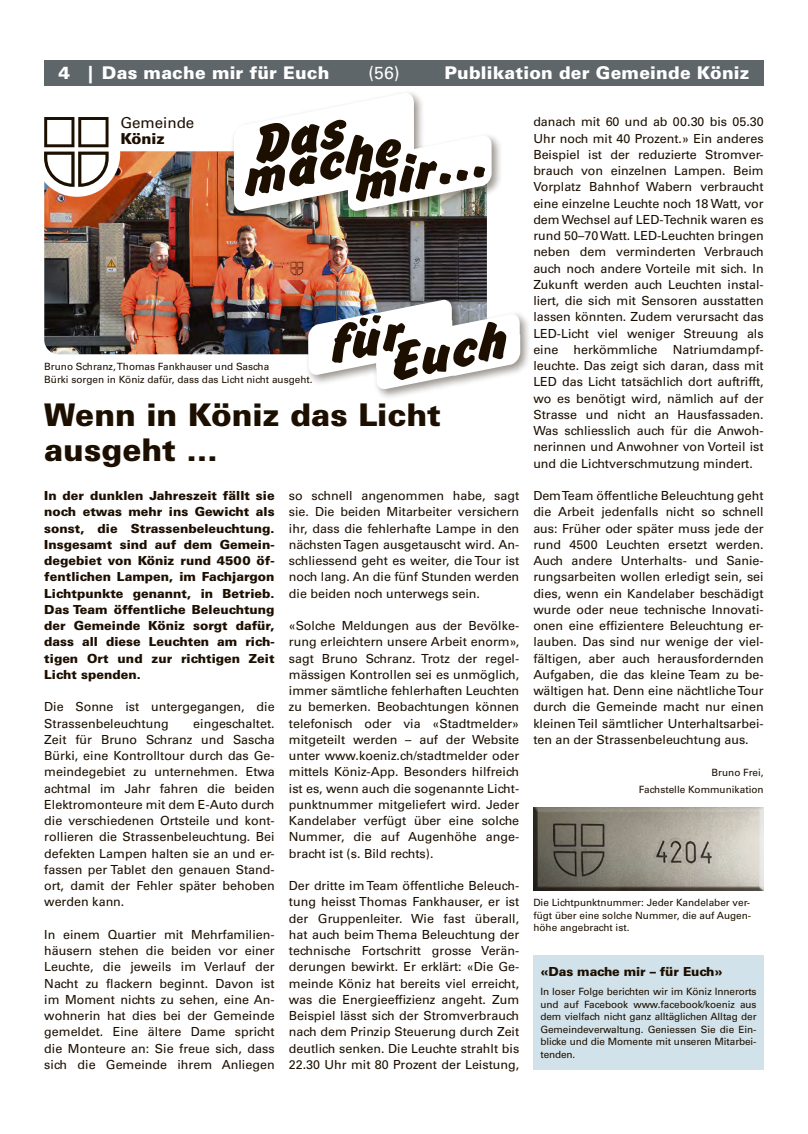
<style>
.page{position:relative;width:808px;height:1134px;background:#fff}
.page>*{position:absolute;margin:0;border:0;box-sizing:border-box;transform-origin:0 0}
.t1{font:900 31.25px/35px "Univers LT Std";letter-spacing:-.005em;color:#1c0f00}
.t2{font:900 17.5px "Univers LT Std";letter-spacing:.01em;color:#fff}
.t3{font:17.5px "Univers LT Std";color:#fff}
.t4{font:15.12px "Univers LT Std";color:#1c0f00}
.t5{font:900 15.12px "Univers LT Std";color:#1c0f00}
.t6{font:12.5px/16.2px "Univers LT Std";color:#1c0f00;text-align:justify}
.t7{font:900 12.5px/16.2px "Univers LT Std";color:#1c0f00;text-align:justify}
.t8{font:10px/12.5px "Univers LT Std";color:#1c0f00}
</style>
<div class="page">
<div style="left:44px;top:60px;width:720px;height:26px;background:#5f666a"></div>
<img style="left:44px;top:151px;width:443px;height:203px">
<div style="left:34px;top:111px;width:86px;height:86px;background:#fff;border-radius:50%"></div>
<svg style="left:44px;top:117px;width:65px;height:70px"></svg>
<div style="left:230px;top:89px;width:273px;height:133px;background:#1c0f00;opacity:.45"></div>
<svg style="left:234px;top:92px;width:258px;height:120px"></svg>
<div style="left:305px;top:296px;width:227px;height:105px;background:#1c0f00;opacity:.45"></div>
<svg style="left:308px;top:299px;width:212px;height:90px"></svg>
<div style="left:533px;top:955px;width:231px;height:114px;background:#d2e2ea"></div>
<img style="left:533px;top:807px;width:231px;height:83px">
<h2 class="t2" style="left:58px;top:62px;width:272px">4 | Das mache mir für Euch</h2>
<h2 class="t3" style="left:369px;top:62px;width:32px">(56)</h2>
<h2 class="t2" style="left:444px;top:62px;width:307px">Publikation der Gemeinde Köniz</h2>
<p class="t4" style="left:120px;top:113px;width:76px">Gemeinde</p>
<p class="t5" style="left:120px;top:129px;width:46px">Köniz</p>
<p class="t8" style="left:44px;top:360px;width:270px">Bruno Schranz, Thomas Fankhauser und Sascha<br>Bürki sorgen in Köniz dafür, dass das Licht nicht ausgeht.</p>
<h1 class="t1" style="left:44px;top:397px;width:398px">Wenn in Köniz das Licht ausgeht …</h1>
<p class="t7" style="left:44px;top:487px;width:232px">In der dunklen Jahreszeit fällt sie noch etwas mehr ins Gewicht als sonst, die Strassenbeleuchtung.<br>Insgesamt sind auf dem Gemein&shy;degebiet von Köniz rund 4500 öf&shy;fentlichen Lampen, im Fachjargon Lichtpunkte genannt, in Betrieb.<br>Das Team öffentliche Beleuchtung der Gemeinde Köniz sorgt dafür, dass all diese Leuchten am rich&shy;tigen Ort und zur richtigen Zeit Licht spenden.</p>
<p class="t6" style="left:44px;top:699px;width:232px">Die Sonne ist untergegangen, die<br>Strassenbeleuchtung</p>
<p class="t6" style="left:44px;top:715px;width:232px;text-indent:149px">eingeschaltet.<br>Zeit für Bruno Schranz und Sascha Bürki, eine Kontrolltour durch das Ge&shy;meindegebiet zu unternehmen. Etwa achtmal im Jahr fahren die beiden Elektromonteure mit dem E-Auto durch die verschiedenen Ortsteile und kont&shy;rollieren die Strassenbeleuchtung. Bei defekten Lampen halten sie an und er&shy;fassen per Tablet den genauen Stand&shy;ort, damit der Fehler später behoben werden kann.</p>
<p class="t6" style="left:44px;top:926px;width:232px">In einem Quartier mit Mehrfamilien&shy;häusern stehen die beiden vor einer Leuchte, die jeweils im Verlauf der Nacht zu flackern beginnt. Davon ist im Moment nichts zu sehen, eine An&shy;wohnerin hat dies bei der Gemeinde gemeldet. Eine ältere Dame spricht die Monteure an: Sie freue sich, dass sich die Gemeinde ihrem Anliegen</p>
<p class="t6" style="left:289px;top:488px;width:232px">so schnell angenommen habe, sagt sie. Die beiden Mitarbeiter versichern ihr, dass die fehlerhafte Lampe in den nächsten Tagen ausgetauscht wird. An&shy;schliessend geht es weiter, die Tour ist noch lang. An die fünf Stunden werden die beiden noch unterwegs sein.</p>
<p class="t6" style="left:289px;top:618px;width:232px">«Solche Meldungen aus der Bevölke&shy;rung erleichtern unsere Arbeit enorm», sagt Bruno Schranz. Trotz der regel&shy;mässigen Kontrollen sei es unmöglich, immer sämtliche fehlerhaften Leuchten zu bemerken. Beobachtungen können telefonisch oder via «Stadtmelder» mitgeteilt werden – auf der Website unter www.koeniz.ch/stadtmelder oder mittels Köniz-App. Besonders hilfreich ist es, wenn auch die sogenannte Licht&shy;punktnummer mitgeliefert wird. Jeder Kandelaber verfügt über eine solche Nummer, die auf Augenhöhe ange&shy;bracht ist (s. Bild rechts).</p>
<p class="t6" style="left:289px;top:878px;width:232px">Der dritte im Team öffentliche Beleuch&shy;tung heisst Thomas Fankhauser, er ist der Gruppenleiter. Wie fast überall, hat auch beim Thema Beleuchtung der technische Fortschritt grosse Verän&shy;derungen bewirkt. Er erklärt: «Die Ge&shy;meinde Köniz hat bereits viel erreicht, was die Energieeffizienz angeht. Zum Beispiel lässt sich der Stromverbrauch nach dem Prinzip Steuerung durch Zeit deutlich senken. Die Leuchte strahlt bis 22.30 Uhr mit 80 Prozent der Leistung,</p>
<p class="t6" style="left:533px;top:114px;width:232px">danach mit 60 und ab 00.30 bis 05.30<br>Uhr noch mit 40 Prozent.» Ein anderes Beispiel ist der reduzierte Stromver&shy;brauch von einzelnen Lampen. Beim Vorplatz Bahnhof Wabern verbraucht eine einzelne Leuchte noch 18 Watt, vor dem Wechsel auf LED-Technik waren es rund 50–70 Watt. LED-Leuchten bringen neben dem verminderten Verbrauch auch noch andere Vorteile mit sich. In Zukunft werden auch Leuchten instal&shy;liert, die sich mit Sensoren ausstatten lassen könnten. Zudem verursacht das LED-Licht viel weniger Streuung als eine herkömmliche Natriumdampf&shy;leuchte. Das zeigt sich daran, dass mit LED das Licht tatsächlich dort auftrifft, wo es benötigt wird, nämlich auf der Strasse und nicht an Hausfassaden.<br>Was schliesslich auch für die Anwoh&shy;nerinnen und Anwohner von Vorteil ist und die Lichtverschmutzung mindert.</p>
<p class="t6" style="left:533px;top:488px;width:232px">Dem Team öffentliche Beleuchtung geht die Arbeit jedenfalls nicht so schnell aus: Früher oder später muss jede der rund 4500 Leuchten ersetzt werden.<br>Auch andere Unterhalts- und Sanie&shy;rungsarbeiten wollen erledigt sein, sei dies, wenn ein Kandelaber beschädigt wurde oder neue technische Innovati&shy;onen eine effizientere Beleuchtung er&shy;lauben. Das sind nur wenige der viel&shy;fältigen, aber auch herausfordernden Aufgaben, die das kleine Team zu be&shy;wältigen hat. Denn eine nächtliche Tour durch die Gemeinde macht nur einen kleinen Teil sämtlicher Unterhaltsarbei&shy;ten an der Strassenbeleuchtung aus.</p>
<p class="t8" style="left:639px;top:765px;width:126px;line-height:16.2px;text-align:right">Bruno Frei,<br>Fachstelle Kommunikation</p>
<p class="t8" style="left:533px;top:897px;width:219px">Die Lichtpunktnummer: Jeder Kandelaber ver&shy;fügt über eine solche Nummer, die auf Augen&shy;höhe angebracht ist.</p>
<p class="t7" style="left:540px;top:963px;width:184px">«Das mache mir – für Euch»</p>
<p class="t8" style="left:540px;top:986px;width:218px;text-align:justify">In loser Folge berichten wir im Köniz Innerorts und auf Facebook www.facebook/koeniz aus dem vielfach nicht ganz alltäglichen Alltag der Gemeindeverwaltung. Geniessen Sie die Ein&shy;blicke und die Momente mit unseren Mitarbei&shy;tenden.</p>
</div>
